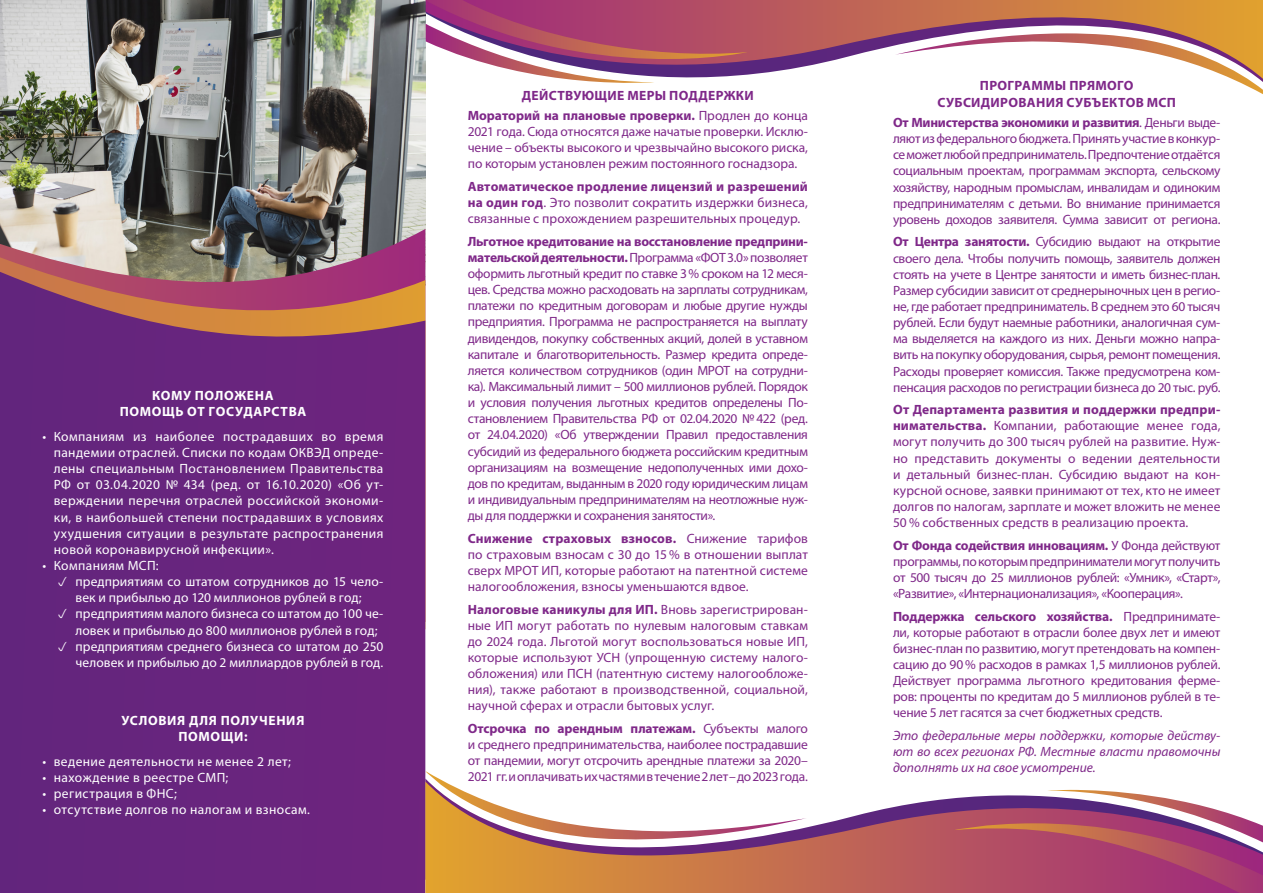
<style>
.page{position:relative;width:1263px;height:893px;background:#fff}
.page>*{position:absolute;margin:0;border:0;box-sizing:border-box;transform-origin:0 0}
.t1{font:13.5px/16.2px "Myriad Pro";letter-spacing:-.01em;color:#7f2889;text-align:justify}
.t2{font:13.5px/16.2px "Myriad Pro";letter-spacing:.01em;color:#fff}
.t3{font:italic 13.5px/16.2px "Myriad Pro";color:#7f2889;text-align:justify}
.t4{font:13.5px "Myriad Pro";letter-spacing:.03em;color:#fff}
.t5{font:700 13.5px/16.2px "Myriad Pro";letter-spacing:.025em;color:#7f2889;text-align:center}
.t6{font:700 13.5px/16.2px "Myriad Pro";letter-spacing:.05em;color:#fff;text-align:center}
.s1{font-weight:700}
</style>
<div class="page">
<img style="left:0;top:0;width:425px;height:229px">
<img style="left:0;top:229px;width:425px;height:28px">
<svg style="left:0;top:257px;width:425px;height:15px;background:#9c737a"></svg>
<svg style="left:0;top:272px;width:425px;height:621px;background:#6e297a"></svg>
<svg style="left:425px;top:789px;width:654px;height:104px;background:#c47e62"></svg>
<svg style="left:954px;top:790px;width:309px;height:103px;background:#b25e80"></svg>
<svg style="left:425px;top:771px;width:382px;height:72px"></svg>
<svg style="left:748px;top:0;width:515px;height:75px;background:#bd7869"></svg>
<svg style="left:895px;top:33px;width:368px;height:61px"></svg>
<svg style="left:426px;top:0;width:322px;height:83px"></svg>
<svg style="left:59px;top:577px;width:14px;height:10px"></svg>
<svg style="left:59px;top:609px;width:14px;height:10px"></svg>
<svg style="left:59px;top:641px;width:14px;height:11px"></svg>
<p class="t6" style="left:120px;top:387px;width:188px">КОМУ ПОЛОЖЕНА<br>ПОМОЩЬ ОТ ГОСУДАРСТВА</p>
<p class="t2" style="left:54px;top:428px;width:331px;text-align:justify;text-indent:-11px">• Компаниям из наиболее пострадавших во время пандемии отраслей. Списки по кодам ОКВЭД опреде&shy;лены специальным Постановлением Правительства РФ от 03.04.2020 № 434 (ред. от 16.10.2020) «Об ут&shy;верждении перечня отраслей российской экономи&shy;ки, в наибольшей степени пострадавших в условиях ухудшения ситуации в результате распространения новой коронавирусной инфекции».</p>
<p class="t2" style="left:43px;top:557px;width:118px">• Компаниям МСП:</p>
<p class="t2" style="left:76px;top:573px;width:309px">предприятиям со штатом сотрудников до 15 чело&shy;век и прибылью до 120 миллионов рублей в год;</p>
<p class="t2" style="left:76px;top:605px;width:309px">предприятиям малого бизнеса со штатом до 100 че&shy;ловек и прибылью до 800 миллионов рублей в год;</p>
<p class="t2" style="left:76px;top:638px;width:309px">предприятиям среднего бизнеса со штатом до 250 человек и прибылью до 2 миллиардов рублей в год.</p>
<p class="t6" style="left:121px;top:712px;width:184px">УСЛОВИЯ ДЛЯ ПОЛУЧЕНИЯ<br>ПОМОЩИ:</p>
<p class="t4" style="left:43px;top:753px;width:250px">• ведение деятельности не менее 2 лет;</p>
<p class="t4" style="left:43px;top:769px;width:187px">• нахождение в реестре СМП;</p>
<p class="t4" style="left:43px;top:785px;width:136px">• регистрация в ФНС;</p>
<p class="t4" style="left:43px;top:802px;width:269px">• отсутствие долгов по налогам и взносам.</p>
<p class="t5" style="left:522px;top:87px;width:234px">ДЕЙСТВУЮЩИЕ МЕРЫ ПОДДЕРЖКИ</p>
<p class="t1" style="left:468px;top:107px;width:342px"><span class="s1">Мораторий на плановые проверки.</span> Продлен до конца 2021 года. Сюда относятся даже начатые проверки. Исклю&shy;чение – объекты высокого и чрезвычайно высокого риска, по которым установлен режим постоянного госнадзора.</p>
<p class="t1" style="left:468px;top:178px;width:342px"><span class="s1">Автоматическое продление лицензий и разрешений на один год</span>. Это позволит сократить издержки бизнеса, связанные с прохождением разрешительных процедур.</p>
<p class="t1" style="left:468px;top:233px;width:342px"><span class="s1">Льготное кредитование на восстановление предприни&shy;мательской деятельности.</span> Программа «ФОТ 3.0» позволяет оформить льготный кредит по ставке 3% сроком на 12 меся&shy;цев. Средства можно расходовать на зарплаты сотрудникам, платежи по кредитным договорам и любые другие нужды предприятия. Программа не распространяется на выплату дивидендов, покупку собственных акций, долей в уставном капитале и благотворительность. Размер кредита опреде&shy;ляется количеством сотрудников (один МРОТ на сотрудни&shy;ка). Максимальный лимит – 500 миллионов рублей. Порядок и условия получения льготных кредитов определены По&shy;становлением Правительства РФ от 02.04.2020 № 422 (ред. от 24.04.2020) «Об утверждении Правил предоставления субсидий из федерального бюджета российским кредитным организациям на возмещение недополученных ими дохо&shy;дов по кредитам, выданным в 2020 году юридическим лицам и индивидуальным предпринимателям на неотложные нуж&shy;ды для поддержки и сохранения занятости».</p>
<p class="t1" style="left:468px;top:530px;width:342px"><span class="s1">Снижение страховых взносов.</span> Снижение тарифов по страховым взносам с 30 до 15 % в отношении выплат сверх МРОТ ИП, которые работают на патентной системе налогообложения, взносы уменьшаются вдвое.</p>
<p class="t1" style="left:468px;top:601px;width:342px"><span class="s1">Налоговые каникулы для ИП.</span> Вновь зарегистрирован&shy;ные ИП могут работать по нулевым налоговым ставкам до 2024 года. Льготой могут воспользоваться новые ИП, которые используют УСН (упрощенную систему налого&shy;обложения) или ПСН (патентную систему налогообложе&shy;ния), также работают в производственной, социальной, научной сферах и отрасли бытовых услуг.</p>
<p class="t1" style="left:468px;top:720px;width:342px"><span class="s1">Отсрочка по арендным платежам.</span> Субъекты малого и среднего предпринимательства, наиболее пострадавшие от пандемии, могут отсрочить арендные платежи за 2020– 2021 гг. и оплачивать их частями в течение 2 лет – до 2023 года.</p>
<p class="t5" style="left:937px;top:77px;width:240px">ПРОГРАММЫ ПРЯМОГО<br>СУБСИДИРОВАНИЯ СУБЪЕКТОВ МСП</p>
<p class="t1" style="left:893px;top:114px;width:329px"><span class="s1">От Министерства экономики и развития</span>. Деньги выде&shy;ляют из федерального бюджета. Принять участие в конкур&shy;се может любой предприниматель. Предпочтение отдаётся социальным проектам, программам экспорта, сельскому хозяйству, народным промыслам, инвалидам и одиноким предпринимателям с детьми. Во внимание принимается уровень доходов заявителя. Сумма зависит от региона.</p>
<p class="t1" style="left:893px;top:234px;width:329px"><span class="s1">От Центра занятости.</span> Субсидию выдают на открытие своего дела. Чтобы получить помощь, заявитель должен стоять на учете в Центре занятости и иметь бизнес-план.<br>Размер субсидии зависит от среднерыночных цен в регио&shy;не, где работает предприниматель. В среднем это 60 тысяч рублей. Если будут наемные работники, аналогичная сум&shy;ма выделяется на каждого из них. Деньги можно напра&shy;вить на покупку оборудования, сырья, ремонт помещения.<br>Расходы проверяет комиссия. Также предусмотрена ком&shy;пенсация расходов по регистрации бизнеса до 20 тыс. руб.</p>
<p class="t1" style="left:893px;top:401px;width:329px"><span class="s1">От Департамента развития и поддержки предпри&shy;нимательства.</span> Компании, работающие менее года, могут получить до 300 тысяч рублей на развитие. Нуж&shy;но представить документы о ведении деятельности и детальный бизнес-план. Субсидию выдают на кон&shy;курсной основе, заявки принимают от тех, кто не имеет долгов по налогам, зарплате и может вложить не менее 50 % собственных средств в реализацию проекта.</p>
<p class="t1" style="left:893px;top:537px;width:329px"><span class="s1">От Фонда содействия инновациям.</span> У Фонда действуют программы, по которым предприниматели могут получить от 500 тысяч до 25 миллионов рублей: «Умник», «Старт», «Развитие», «Интернационализация», «Кооперация».</p>
<p class="t1" style="left:893px;top:608px;width:329px"><span class="s1">Поддержка сельского хозяйства.</span> Предпринимате&shy;ли, которые работают в отрасли более двух лет и имеют бизнес-план по развитию, могут претендовать на компен&shy;сацию до 90% расходов в рамках 1,5 миллионов рублей.<br>Действует программа льготного кредитования ферме&shy;ров: проценты по кредитам до 5 миллионов рублей в те&shy;чение 5 лет гасятся за счет бюджетных средств.</p>
<p class="t3" style="left:893px;top:727px;width:329px">Это федеральные меры поддержки, которые действу&shy;ют во всех регионах РФ. Местные власти правомочны дополнять их на свое усмотрение.</p>
</div>
